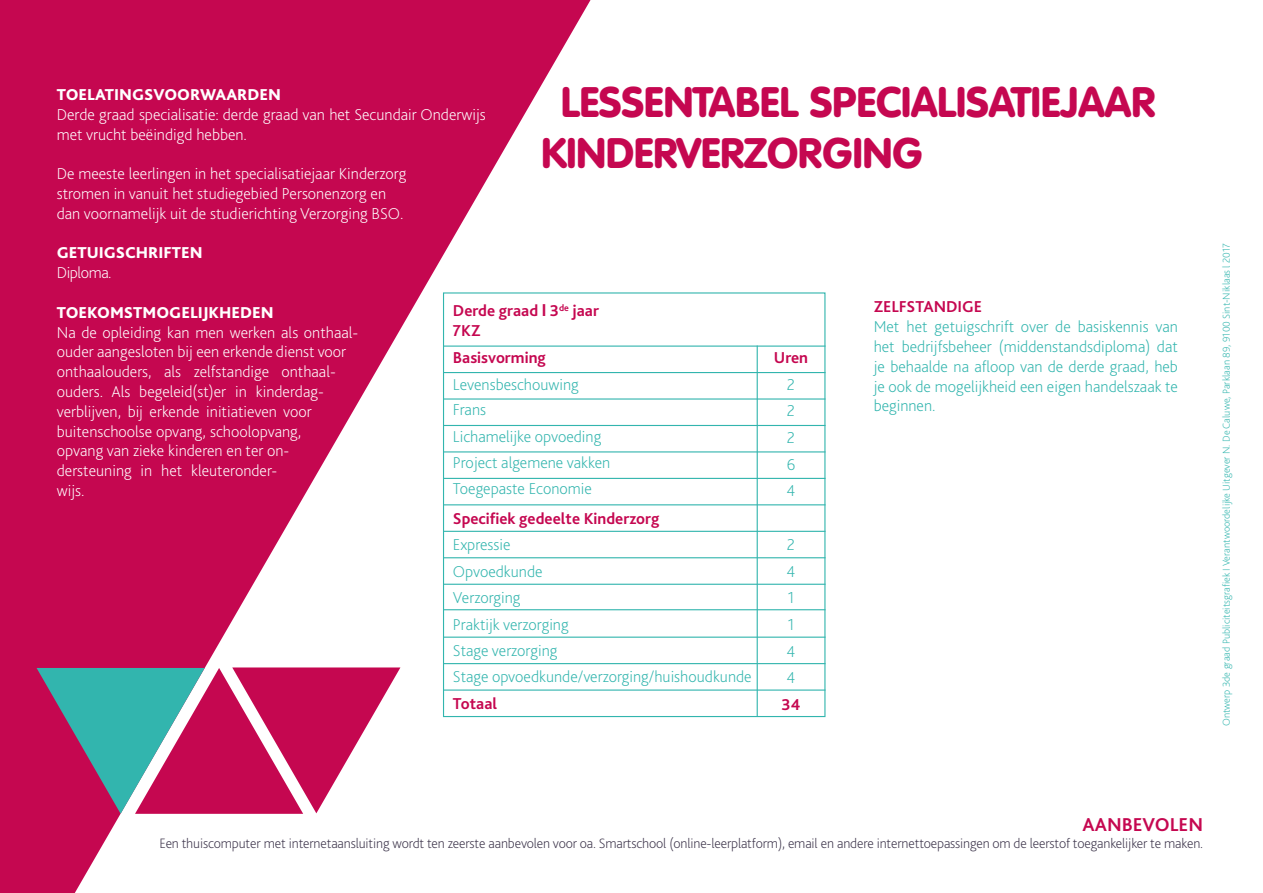
<style>
.page{position:relative;width:1263px;height:893px;background:#fff}
.page>*{position:absolute;margin:0;border:0;box-sizing:border-box;transform-origin:0 0}
.t1{font:900 42px/50.4px "VAG Rounded Std";color:#c50750}
.t2{font:700 19.5px "Bliss 2";color:#c50750}
.t3{font:200 16.5px/19.8px "Bliss 2";color:#fff}
.t4{font:200 16.5px/19.8px "Bliss 2";color:#32b5ae;text-align:justify}
.t5{font:700 16.5px "Bliss 2";color:#c50750}
.t6{font:800 16.5px "Bliss 2";color:#fff}
.t7{font:200 16.5px "Bliss 2";letter-spacing:-.025em;color:#fff}
.t8{font:200 14.25px "Bliss 2";letter-spacing:-.01em;color:#3d354b}
.t9{font:200 10.5px "Bliss 2";color:#32b5ae}
.s1{font-family:"Arial"}
</style>
<div class="page">
<svg style="left:0;top:0;width:590px;height:893px;fill:#c50750"></svg>
<hr style="left:444px;top:346px;width:381px;height:1px;background:#32b5ae">
<hr style="left:444px;top:372px;width:381px;height:1px;background:#32b5ae">
<hr style="left:444px;top:398px;width:381px;height:2px;background:#32b5ae">
<hr style="left:444px;top:425px;width:381px;height:1px;background:#32b5ae">
<hr style="left:444px;top:451px;width:381px;height:1px;background:#32b5ae">
<hr style="left:444px;top:478px;width:381px;height:1px;background:#32b5ae">
<hr style="left:444px;top:504px;width:381px;height:1px;background:#32b5ae">
<hr style="left:444px;top:531px;width:381px;height:1px;background:#32b5ae">
<hr style="left:444px;top:557px;width:381px;height:1px;background:#32b5ae">
<hr style="left:444px;top:584px;width:381px;height:1px;background:#32b5ae">
<hr style="left:444px;top:609px;width:381px;height:1px;background:#32b5ae">
<hr style="left:444px;top:637px;width:381px;height:1px;background:#32b5ae">
<hr style="left:444px;top:663px;width:381px;height:1px;background:#32b5ae">
<hr style="left:444px;top:689px;width:381px;height:2px;background:#32b5ae">
<hr style="left:757px;top:346px;width:1px;height:370px;background:#32b5ae">
<svg style="left:37px;top:667px;width:363px;height:147px"></svg>
<p class="t1" style="left:541px;top:79px;width:615px;text-indent:20px">LESSENTABEL SPECIALISATIEJAAR<br>KINDERVERZORGING</p>
<p class="t6" style="left:57px;top:84px;width:226px">TOELATINGSVOORWAARDEN</p>
<p class="t3" style="left:57px;top:104px;width:430px">Derde graad specialisatie: derde graad van het Secundair Onderwijs met vrucht beëindigd hebben.</p>
<p class="t3" style="left:57px;top:163px;width:351px">De meeste leerlingen in het specialisatiejaar Kinderzorg</p>
<p class="t3" style="left:57px;top:183px;width:331px">stromen in vanuit het studiegebied Personenzorg en</p>
<p class="t3" style="left:57px;top:203px;width:348px">dan voornamelijk uit de studierichting Verzorging BSO.</p>
<p class="t6" style="left:57px;top:243px;width:147px">GETUIGSCHRIFTEN</p>
<p class="t7" style="left:57px;top:262px;width:56px">Diploma.</p>
<p class="t6" style="left:57px;top:302px;width:219px">TOEKOMSTMOGELIJKHEDEN</p>
<p class="t3" style="left:57px;top:322px;width:303px">Na de opleiding kan men werken als onthaal&shy;ouder aangesloten bij een erkende dienst voor onthaalouders, als zelfstandige onthaal&shy;ouders. Als begeleid(st)er in kinderdag&shy;verblijven, bij erkende initiatieven voor buitenschoolse opvang, schoolopvang,<br>opvang van zieke kinderen en ter on&shy;dersteuning in het kleuteronder-<br>wijs.</p>
<p class="t5" style="left:874px;top:297px;width:110px">ZELFSTANDIGE</p>
<p class="t4" style="left:874px;top:316px;width:306px">Met het getuigschrift over de basiskennis van het bedrijfsbeheer (middenstandsdiploma) dat je behaalde na afloop van de derde graad, heb je ook de mogelijkheid een eigen handelszaak te beginnen.</p>
<p class="t5" style="left:453px;top:301px;width:148px">Derde graad <span class="s1">l</span> 3<sup>de</sup> jaar</p>
<p class="t5" style="left:453px;top:320px;width:29px">7KZ</p>
<p class="t5" style="left:453px;top:347px;width:94px">Basisvorming</p>
<p class="t4" style="left:453px;top:374px;width:127px">Levensbeschouwing</p>
<p class="t4" style="left:453px;top:399px;width:35px">Frans</p>
<p class="t4" style="left:453px;top:426px;width:150px">Lichamelijke opvoeding</p>
<p class="t4" style="left:453px;top:452px;width:159px">Project algemene vakken</p>
<p class="t4" style="left:453px;top:478px;width:141px">Toegepaste Economie</p>
<p class="t5" style="left:453px;top:508px;width:208px">Specifiek gedeelte Kinderzorg</p>
<p class="t4" style="left:453px;top:535px;width:59px">Expressie</p>
<p class="t4" style="left:453px;top:561px;width:91px">Opvoedkunde</p>
<p class="t4" style="left:453px;top:587px;width:69px">Verzorging</p>
<p class="t4" style="left:453px;top:614px;width:117px">Praktijk verzorging</p>
<p class="t4" style="left:453px;top:640px;width:106px">Stage verzorging</p>
<p class="t4" style="left:453px;top:667px;width:300px">Stage opvoedkunde/verzorging/huishoudkunde</p>
<p class="t5" style="left:453px;top:694px;width:46px">Totaal</p>
<p class="t5" style="left:774px;top:347px;width:36px">Uren</p>
<p class="t4" style="left:787px;top:374px;width:10px">2</p>
<p class="t4" style="left:787px;top:401px;width:10px">2</p>
<p class="t4" style="left:787px;top:427px;width:10px">2</p>
<p class="t4" style="left:787px;top:454px;width:10px">6</p>
<p class="t4" style="left:787px;top:481px;width:10px">4</p>
<p class="t4" style="left:787px;top:534px;width:10px">2</p>
<p class="t4" style="left:787px;top:561px;width:10px">4</p>
<p class="t4" style="left:788px;top:587px;width:8px">1</p>
<p class="t4" style="left:788px;top:614px;width:8px">1</p>
<p class="t4" style="left:787px;top:641px;width:10px">4</p>
<p class="t4" style="left:787px;top:668px;width:10px">4</p>
<p class="t5" style="left:781px;top:695px;width:20px">34</p>
<p class="t9" style="left:1220px;top:726px;width:484px;rotate:-90deg">Ontwerp 3de graad Publiciteitsgrafiek I Verantwoordelijke Uitgever N. De Caluwe, Parklaan 89, 9100 Sint-Niklaas l 2017</p>
<p class="t2" style="left:1082px;top:813px;width:122px">AANBEVOLEN</p>
<p class="t8" style="left:159px;top:835px;width:1045px">Een thuiscomputer met internetaansluiting wordt ten zeerste aanbevolen voor oa. Smartschool (online-leerplatform), email en andere internettoepassingen om de leerstof toegankelijker te maken.</p>
</div>
